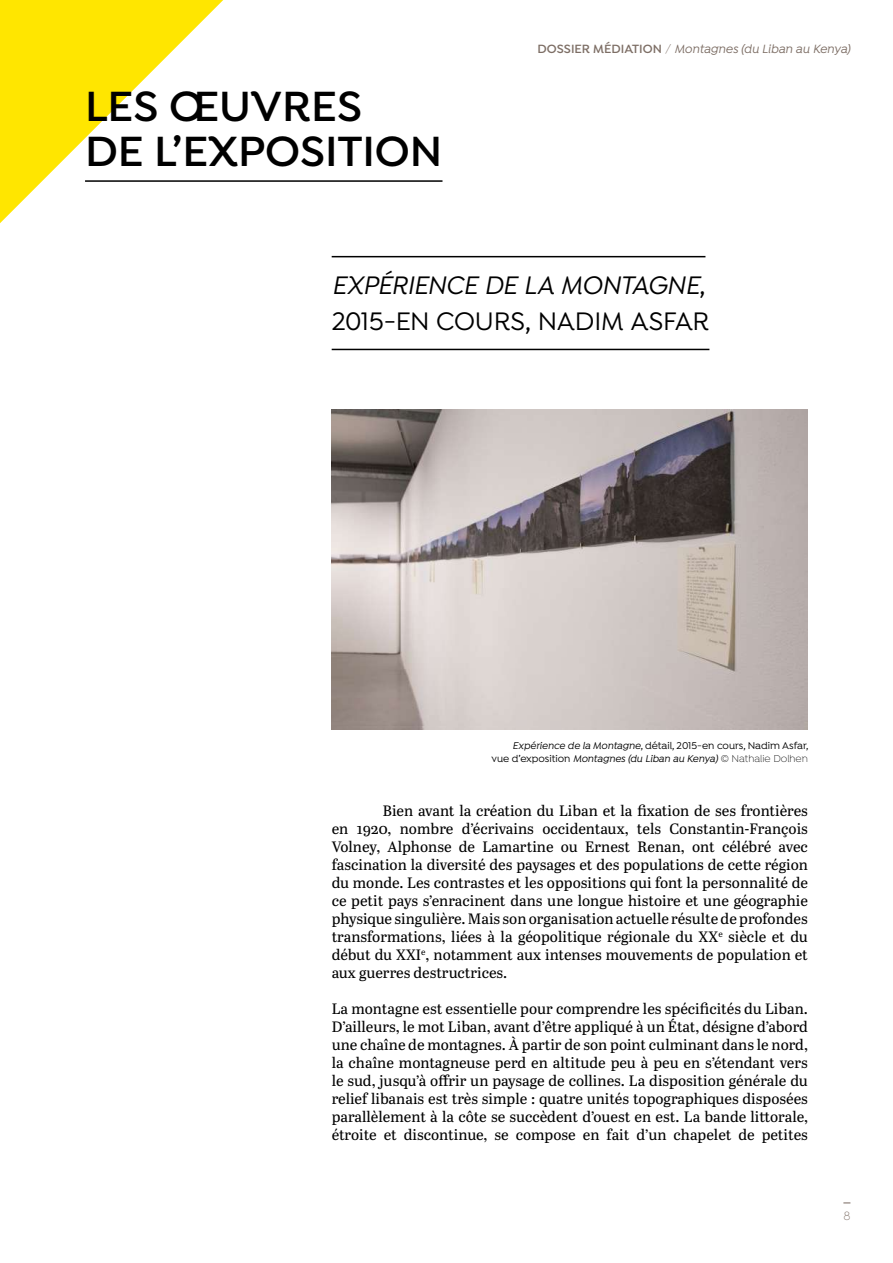
<style>
.page{position:relative;width:893px;height:1263px;background:#fff}
.page>*{position:absolute;margin:0;border:0;box-sizing:border-box;transform-origin:0 0}
.t1{font:600 45px/45px "Isidora";color:#000}
.t2{font:500 27px/36px "Isidora";letter-spacing:-.01em;color:#000}
.t3{font:15px/18px "Abril Text";color:#000;text-align:justify}
.t4{font:italic 500 12.75px "Isidora";color:#7d6e65}
.t5{font:300 12.75px "Isidora";color:#7d6e65}
.t6{font:italic 500 10.5px/12.6px "Isidora";color:#000;text-align:right}
.s1{font-weight:600;font-style:normal}
.s2{font-weight:300;font-style:normal}
.s3{font-style:italic}
.s4{font-style:normal}
</style>
<div class="page">
<svg style="left:0;top:0;width:223px;height:223px"></svg>
<hr style="left:85px;top:180px;width:357px;height:2px;background:#000">
<hr style="left:332px;top:256px;width:373px;height:1px;background:#000">
<hr style="left:332px;top:349px;width:377px;height:1px;background:#000">
<img style="left:332px;top:410px;width:476px;height:316px">
<h1 class="t1" style="left:85px;top:86px;width:359px">LES ŒUVRES<br>DE L’EXPOSITION</h1>
<p class="t4" style="left:538px;top:41px;width:314px"><span class="s1">DOSSIER MÉDIATION</span> <span class="s2">/</span> Montagnes (du Liban au Kenya)</p>
<h2 class="t2" style="left:332px;top:268px;width:379px"><span class="s3">EXPÉRIENCE DE LA MONTAGNE</span>,<br>2015-EN COURS, NADIM ASFAR</h2>
<p class="t6" style="left:491px;top:740px;width:319px">Expérience de la Montagne<span class="s4">, détail, 2015-en cours, Nadim Asfar,<br>vue d’exposition</span> Montagnes (du Liban au Kenya) <span class="s2">© Nathalie Dolhen</span></p>
<p class="t3" style="left:332px;top:801px;width:478px;text-indent:51px">Bien avant la création du Liban et la fixation de ses frontières en 1920, nombre d’écrivains occidentaux, tels Constantin-François Volney, Alphonse de Lamartine ou Ernest Renan, ont célébré avec fascination la diversité des paysages et des populations de cette région du monde. Les contrastes et les oppositions qui font la personnalité de ce petit pays s’enracinent dans une longue histoire et une géographie physique singulière. Mais son organisation actuelle résulte de profondes transformations, liées à la géopolitique régionale du XX<sup>e</sup> siècle et du début du XXI<sup>e</sup>, notamment aux intenses mouvements de population et aux guerres destructrices.</p>
<p class="t3" style="left:332px;top:999px;width:478px">La montagne est essentielle pour comprendre les spécificités du Liban.<br>D’ailleurs, le mot Liban, avant d’être appliqué à un État, désigne d’abord une chaîne de montagnes. À partir de son point culminant dans le nord, la chaîne montagneuse perd en altitude peu à peu en s’étendant vers le sud, jusqu’à offrir un paysage de collines. La disposition générale du relief libanais est très simple : quatre unités topographiques disposées parallèlement à la côte se succèdent d’ouest en est. La bande littorale, étroite et discontinue, se compose en fait d’un chapelet de petites</p>
<p class="t5" style="left:843px;top:1209px;width:9px">8</p>
</div>
